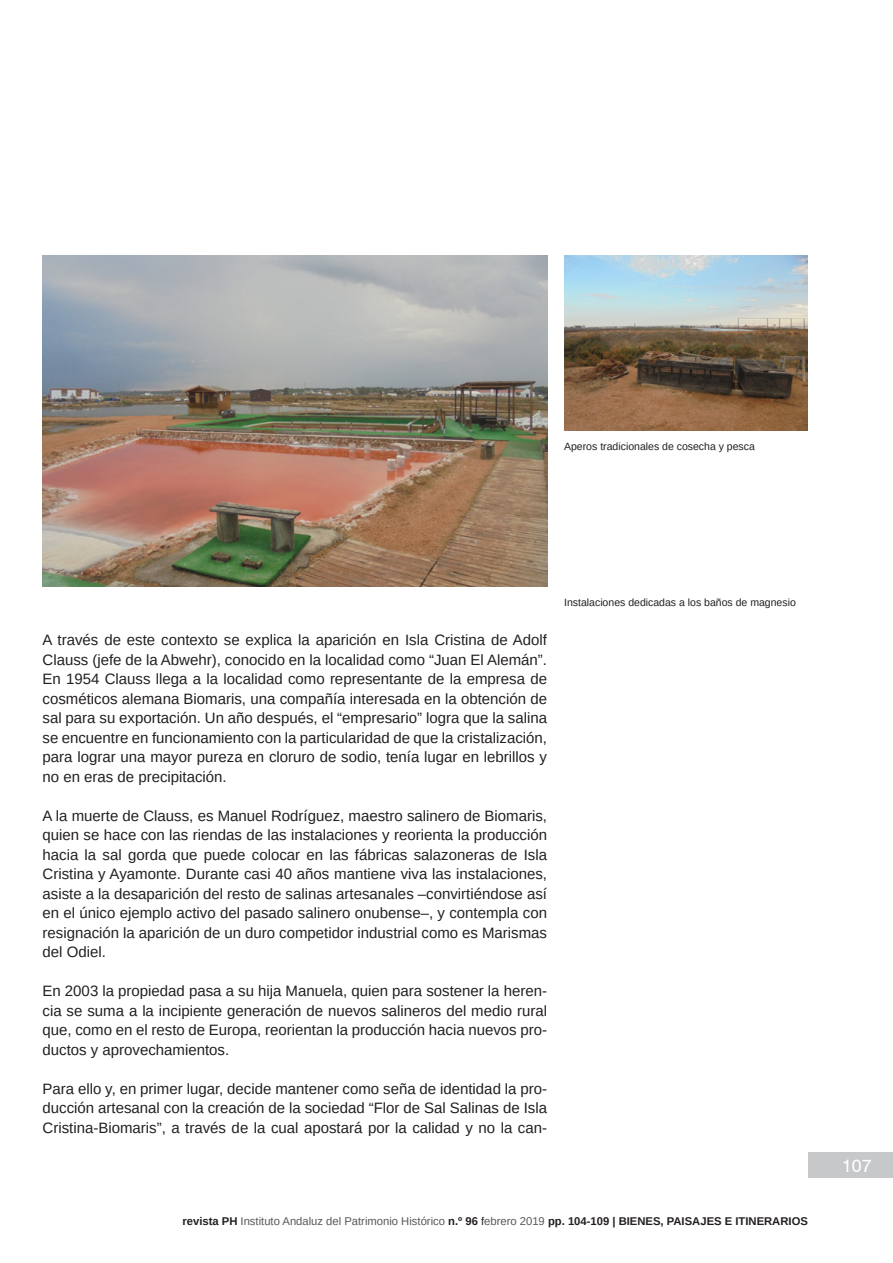
<style>
.page{position:relative;width:893px;height:1263px;background:#fff}
.page>*{position:absolute;margin:0;border:0;box-sizing:border-box;transform-origin:0 0}
.t1{font:18px "Swiss 721 BT";color:#fff}
.t2{font:15px/19.5px "Arimo";color:#231f20;text-align:justify}
.t3{font:700 11.25px "Arimo";color:#231f20}
.Pie_de_Foto{font:10.5px "Arimo";color:#231f20}
.s1{font-weight:400;color:#57585a}
.s2{font-weight:400}
</style>
<div class="page">
<div style="left:808px;top:1152px;width:85px;height:26px;background:#c7c8ca"></div>
<img style="left:43px;top:255px;width:504px;height:332px">
<img style="left:564px;top:255px;width:244px;height:176px">
<p class="Pie_de_Foto" style="left:564px;top:440px;width:192px">Aperos tradicionales de cosecha y pesca</p>
<p class="t2" style="left:43px;top:630px;width:506px">A través de este contexto se explica la aparición en Isla Cristina de Adolf Clauss (jefe de la Abwehr), conocido en la localidad como “Juan El Alemán”.<br>En 1954 Clauss llega a la localidad como representante de la empresa de cosméticos alemana Biomaris, una compañía interesada en la obtención de sal para su exportación. Un año después, el “empresario” logra que la salina se encuentre en funcionamiento con la particularidad de que la cristalización, para lograr una mayor pureza en cloruro de sodio, tenía lugar en lebrillos y no en eras de precipitación.</p>
<p class="t2" style="left:43px;top:806px;width:506px">A la muerte de Clauss, es Manuel Rodríguez, maestro salinero de Biomaris, quien se hace con las riendas de las instalaciones y reorienta la producción hacia la sal gorda que puede colocar en las fábricas salazoneras de Isla Cristina y Ayamonte. Durante casi 40 años mantiene viva las instalaciones, asiste a la desaparición del resto de salinas artesanales –convirtiéndose así en el único ejemplo activo del pasado salinero onubense–, y contempla con resignación la aparición de un duro competidor industrial como es Marismas del Odiel.</p>
<p class="t2" style="left:43px;top:981px;width:506px">En 2003 la propiedad pasa a su hija Manuela, quien para sostener la heren&shy;cia se suma a la incipiente generación de nuevos salineros del medio rural que, como en el resto de Europa, reorientan la producción hacia nuevos pro&shy;ductos y aprovechamientos.</p>
<p class="t2" style="left:43px;top:1079px;width:506px">Para ello y, en primer lugar, decide mantener como seña de identidad la pro&shy;ducción artesanal con la creación de la sociedad “Flor de Sal Salinas de Isla Cristina-Biomaris”, a través de la cual apostará por la calidad y no la can-</p>
<p class="Pie_de_Foto" style="left:564px;top:596px;width:233px">Instalaciones dedicadas a los baños de magnesio</p>
<p class="t3" style="left:182px;top:1213px;width:627px">revista PH <span class="s1">Instituto Andaluz del Patrimonio Histórico</span> n.º 96 <span class="s2">f</span><span class="s1">ebrero 2019</span> pp. 104-109 | BIENES, PAISAJES E ITINERARIOS</p>
<p class="t1" style="left:842px;top:1154px;width:31px">107</p>
</div>
